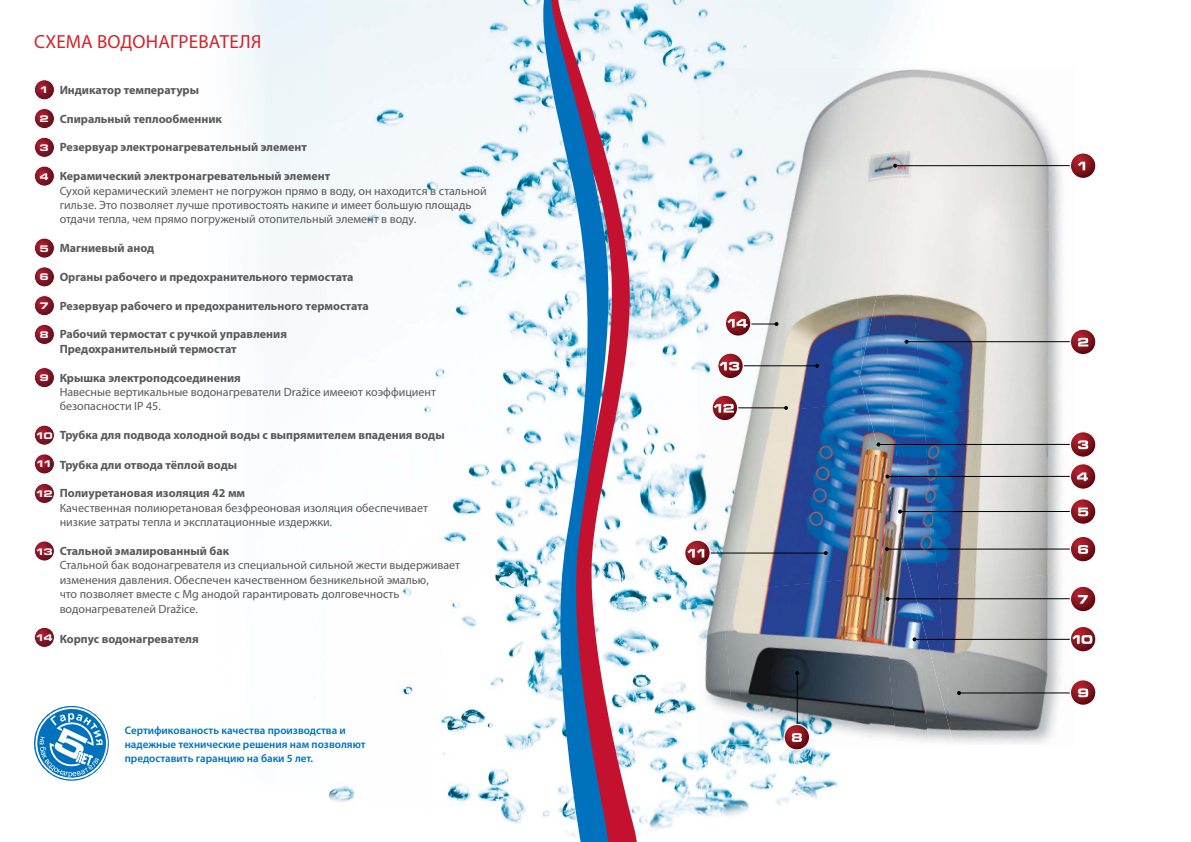
<style>
.page{position:relative;width:1191px;height:842px;background:#fff}
.page>*{position:absolute;margin:0;border:0;box-sizing:border-box;transform-origin:0 0}
.t1{font:19px "Myriad Pro";letter-spacing:.01em;color:#d2232a}
.t2{font:12px/14.4px "Myriad Pro";color:#58595b}
.t3{font:700 12px/14.4px "Myriad Pro";color:#58595b}
.t4{font:600 11px/14px "Myriad Pro";color:#0071bc}
.s1{font-family:"Eurostile TCE";font-weight:900;font-stretch:expanded;font-size:9.9px;color:#fff}
.s2{font-weight:700}
</style>
<div class="page">
<img style="left:328px;top:0;width:201px;height:824px">
<img style="left:648px;top:738px;width:175px;height:91px">
<img style="left:823px;top:751px;width:15px;height:38px">
<img style="left:648px;top:0;width:69px;height:738px">
<div style="left:717px;top:0;width:193px;height:68px;background:#f0f5f9"></div>
<svg style="left:621px;top:0;width:27px;height:842px"></svg>
<svg style="left:529px;top:0;width:92px;height:842px"></svg>
<svg style="left:34px;top:79px;width:21px;height:21px"></svg>
<svg style="left:34px;top:108px;width:21px;height:21px"></svg>
<svg style="left:34px;top:137px;width:21px;height:21px"></svg>
<svg style="left:34px;top:166px;width:21px;height:20px"></svg>
<svg style="left:34px;top:238px;width:21px;height:20px"></svg>
<svg style="left:34px;top:266px;width:21px;height:21px"></svg>
<svg style="left:34px;top:295px;width:21px;height:21px"></svg>
<svg style="left:34px;top:324px;width:21px;height:21px"></svg>
<svg style="left:34px;top:367px;width:21px;height:21px"></svg>
<svg style="left:34px;top:425px;width:21px;height:21px"></svg>
<svg style="left:34px;top:454px;width:21px;height:20px"></svg>
<svg style="left:34px;top:483px;width:21px;height:21px"></svg>
<svg style="left:34px;top:541px;width:21px;height:20px"></svg>
<svg style="left:34px;top:627px;width:21px;height:21px"></svg>
<img style="left:697px;top:68px;width:5px;height:285px">
<img style="left:697px;top:353px;width:5px;height:391px">
<img style="left:941px;top:71px;width:102px;height:157px">
<img style="left:1043px;top:128px;width:26px;height:100px">
<img style="left:895px;top:140px;width:58px;height:450px">
<img style="left:866px;top:272px;width:40px;height:127px">
<img style="left:908px;top:228px;width:161px;height:171px">
<img style="left:929px;top:399px;width:140px;height:186px">
<img style="left:938px;top:571px;width:131px;height:173px">
<img style="left:702px;top:68px;width:142px;height:161px">
<img style="left:836px;top:68px;width:105px;height:92px">
<img style="left:844px;top:153px;width:74px;height:111px">
<img style="left:702px;top:229px;width:164px;height:173px">
<img style="left:854px;top:260px;width:41px;height:108px">
<img style="left:702px;top:373px;width:33px;height:371px">
<img style="left:706px;top:402px;width:160px;height:190px">
<img style="left:866px;top:399px;width:63px;height:342px">
<img style="left:721px;top:576px;width:176px;height:168px">
<img style="left:915px;top:590px;width:38px;height:154px">
<hr style="left:702px;top:552px;width:123px;height:2px;background:#000">
<svg style="left:823px;top:551px;width:4px;height:4px"></svg>
<svg style="left:684px;top:540px;width:27px;height:26px"></svg>
<hr style="left:914px;top:639px;width:163px;height:1px;background:#000">
<svg style="left:912px;top:637px;width:4px;height:4px"></svg>
<svg style="left:1069px;top:626px;width:27px;height:26px"></svg>
<hr style="left:959px;top:692px;width:118px;height:1px;background:#000">
<svg style="left:957px;top:691px;width:4px;height:4px"></svg>
<svg style="left:1069px;top:680px;width:27px;height:26px"></svg>
<hr style="left:887px;top:598px;width:189px;height:1px;background:#000">
<svg style="left:885px;top:597px;width:4px;height:4px"></svg>
<hr style="left:887px;top:548px;width:186px;height:2px;background:#000">
<svg style="left:885px;top:547px;width:4px;height:4px"></svg>
<hr style="left:900px;top:511px;width:174px;height:1px;background:#000">
<svg style="left:898px;top:510px;width:4px;height:4px"></svg>
<svg style="left:1069px;top:499px;width:27px;height:26px"></svg>
<svg style="left:1069px;top:537px;width:27px;height:25px"></svg>
<svg style="left:1069px;top:586px;width:27px;height:26px"></svg>
<hr style="left:796px;top:673px;width:2px;height:66px;background:#000">
<svg style="left:795px;top:671px;width:4px;height:4px"></svg>
<svg style="left:783px;top:724px;width:27px;height:26px"></svg>
<hr style="left:887px;top:476px;width:184px;height:1px;background:#000">
<svg style="left:885px;top:474px;width:4px;height:4px"></svg>
<hr style="left:878px;top:444px;width:194px;height:1px;background:#000">
<svg style="left:876px;top:442px;width:4px;height:4px"></svg>
<svg style="left:1069px;top:432px;width:27px;height:58px"></svg>
<hr style="left:906px;top:341px;width:170px;height:1px;background:#000">
<svg style="left:904px;top:340px;width:4px;height:4px"></svg>
<svg style="left:1069px;top:329px;width:27px;height:25px"></svg>
<hr style="left:735px;top:407px;width:51px;height:1px;background:#000">
<svg style="left:784px;top:406px;width:4px;height:4px"></svg>
<hr style="left:736px;top:365px;width:81px;height:1px;background:#000">
<svg style="left:815px;top:364px;width:4px;height:4px"></svg>
<svg style="left:711px;top:395px;width:27px;height:26px"></svg>
<svg style="left:717px;top:352px;width:27px;height:27px"></svg>
<hr style="left:736px;top:323px;width:40px;height:1px;background:#000">
<svg style="left:774px;top:322px;width:4px;height:4px"></svg>
<svg style="left:725px;top:310px;width:26px;height:27px"></svg>
<hr style="left:895px;top:165px;width:176px;height:1px;background:#000">
<svg style="left:893px;top:164px;width:4px;height:4px"></svg>
<svg style="left:1069px;top:153px;width:27px;height:25px"></svg>
<svg style="left:34px;top:705px;width:75px;height:76px"></svg>
<h1 class="t1" style="left:34px;top:35px;width:229px">СХЕМА ВОДОНАГРЕВАТЕЛЯ</h1>
<p class="t3" style="left:39px;top:83px;width:161px"><span class="s1">1</span> Индикатор температуры</p>
<p class="t3" style="left:39px;top:112px;width:184px"><span class="s1">2</span> Спиральный теплообменник</p>
<p class="t3" style="left:39px;top:141px;width:269px"><span class="s1">3</span> Резервуар электронагревательный элемент</p>
<p class="t2" style="left:60px;top:170px;width:428px;text-indent:-20px"><span class="s1">4</span> <span class="s2">Керамический электронагревательный элемент<br></span>Сухой керамический элемент не погружон прямо в воду, он находится в стальной гильзе. Это позволяет лучше противостоять накипе и имеет большую площадь отдачи тепла, чем прямо погруженый отопительный элемент в воду.</p>
<p class="t3" style="left:39px;top:242px;width:116px"><span class="s1">5</span> Магниевый анод</p>
<p class="t3" style="left:39px;top:270px;width:316px"><span class="s1">6</span> Органы рабочего и предохранительного термостата</p>
<p class="t3" style="left:39px;top:299px;width:331px"><span class="s1">7</span> Резервуар рабочего и предохранительного термостата</p>
<p class="t3" style="left:60px;top:328px;width:229px;text-indent:-20px"><span class="s1">8</span> Рабочий термостат с ручкой управления<br>Предохранительный термостат</p>
<p class="t2" style="left:60px;top:371px;width:378px;text-indent:-20px"><span class="s1">9</span> <span class="s2">Крышка электроподсоединения<br></span>Навесные вертикальные водонагреватели Dražice имееют коэффициент безопасности IP 45.</p>
<p class="t3" style="left:35px;top:429px;width:411px"><span class="s1">10</span> Трубка для подвода холодной воды с выпрямителем впадения воды</p>
<p class="t3" style="left:36px;top:458px;width:203px"><span class="s1">11</span> Трубка дли отвода тёплой воды</p>
<p class="t2" style="left:60px;top:487px;width:370px;text-indent:-24px"><span class="s1">12</span> <span class="s2">Полиуретановая изоляция 42 мм<br></span>Качественная полиюретановая безфреоновая изоляция обеспечивает низкие затраты тепла и эксплатационные издержки.</p>
<p class="t2" style="left:60px;top:545px;width:402px;text-indent:-24px"><span class="s1">13</span> <span class="s2">Стальной эмалированный бак<br></span>Стальной бак водонагревателя из специальной сильной жести выдерживает изменения давления. Обеспечен качественном безникельной эмалью,<br>что позволяет вместе с Mg анодой гарантировать долговечность водонагревателей Dražice.</p>
<p class="t3" style="left:36px;top:632px;width:165px"><sup>14</sup> Корпус водонагревателя</p>
<p class="t4" style="left:125px;top:724px;width:242px">Сертификованость качества производства и надежные технические решения нам позволяют предоставить гаранцию на баки 5 лет.</p>
</div>
